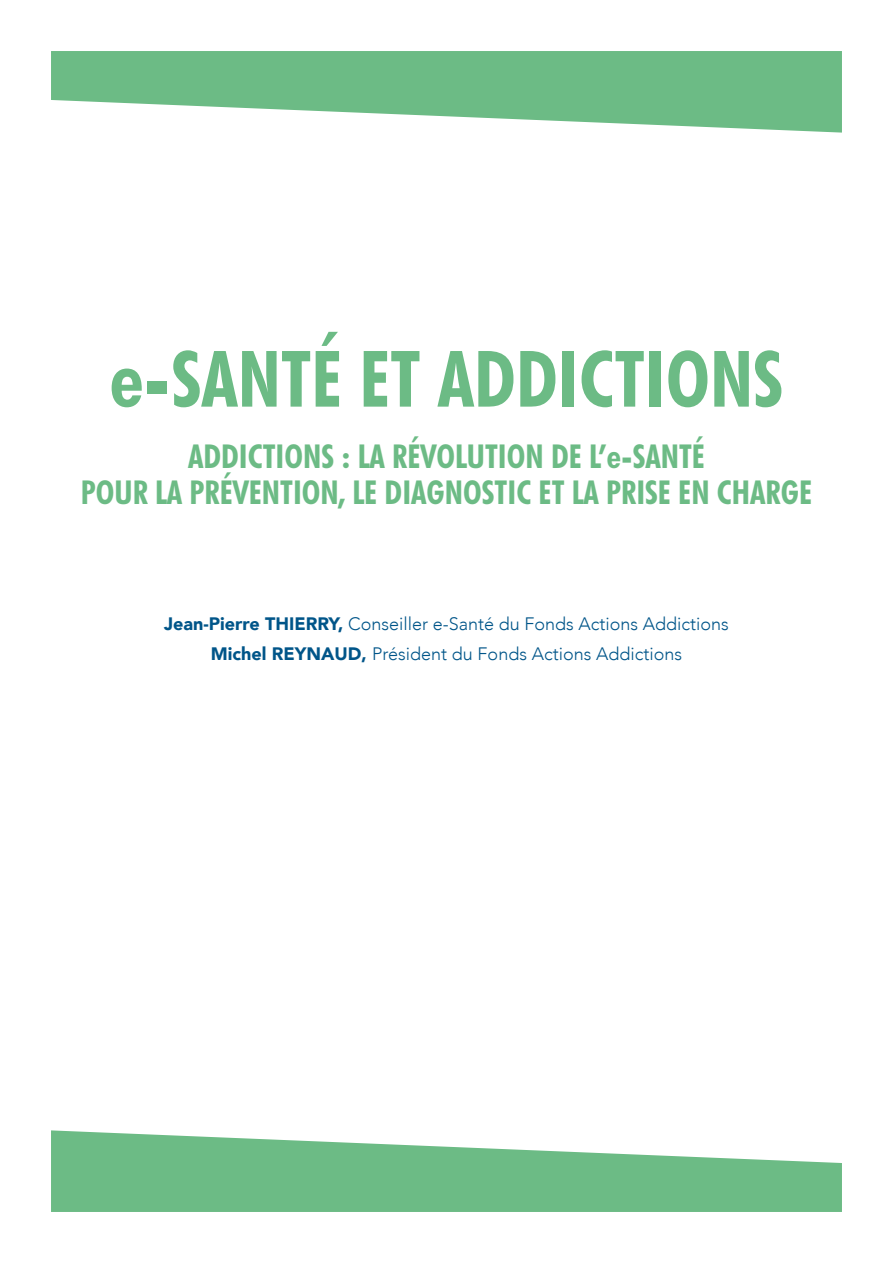
<style>
.page{position:relative;width:893px;height:1263px;background:#fff}
.page>*{position:absolute;margin:0;border:0;box-sizing:border-box;transform-origin:0 0}
.t1{font:700 condensed 78px "Futura BT";color:#6cbb85}
.t2{font:700 condensed 33px/36px "Futura BT";color:#6cbb85;text-align:center}
.t3{font:300 18px/30.2px "Avenir";color:#005589;text-align:center}
.s1{font-weight:900}
</style>
<div class="page">
<svg style="left:51px;top:51px;width:791px;height:82px;fill:#6cbb85"></svg>
<svg style="left:51px;top:1130px;width:791px;height:82px;fill:#6cbb85"></svg>
<h1 class="t1" style="left:110px;top:331px;width:675px">e-SANTÉ ET ADDICTIONS</h1>
<h2 class="t2" style="left:81px;top:438px;width:733px">ADDICTIONS : LA RÉVOLUTION DE L’e-SANTÉ<br>POUR LA PRÉVENTION, LE DIAGNOSTIC ET LA PRISE EN CHARGE</h2>
<p class="t3" style="left:164px;top:609px;width:566px"><span class="s1">Jean-Pierre THIERRY,</span> Conseiller e-Santé du Fonds Actions Addictions<br><span class="s1">Michel REYNAUD,</span> Président du Fonds Actions Addictions</p>
</div>
